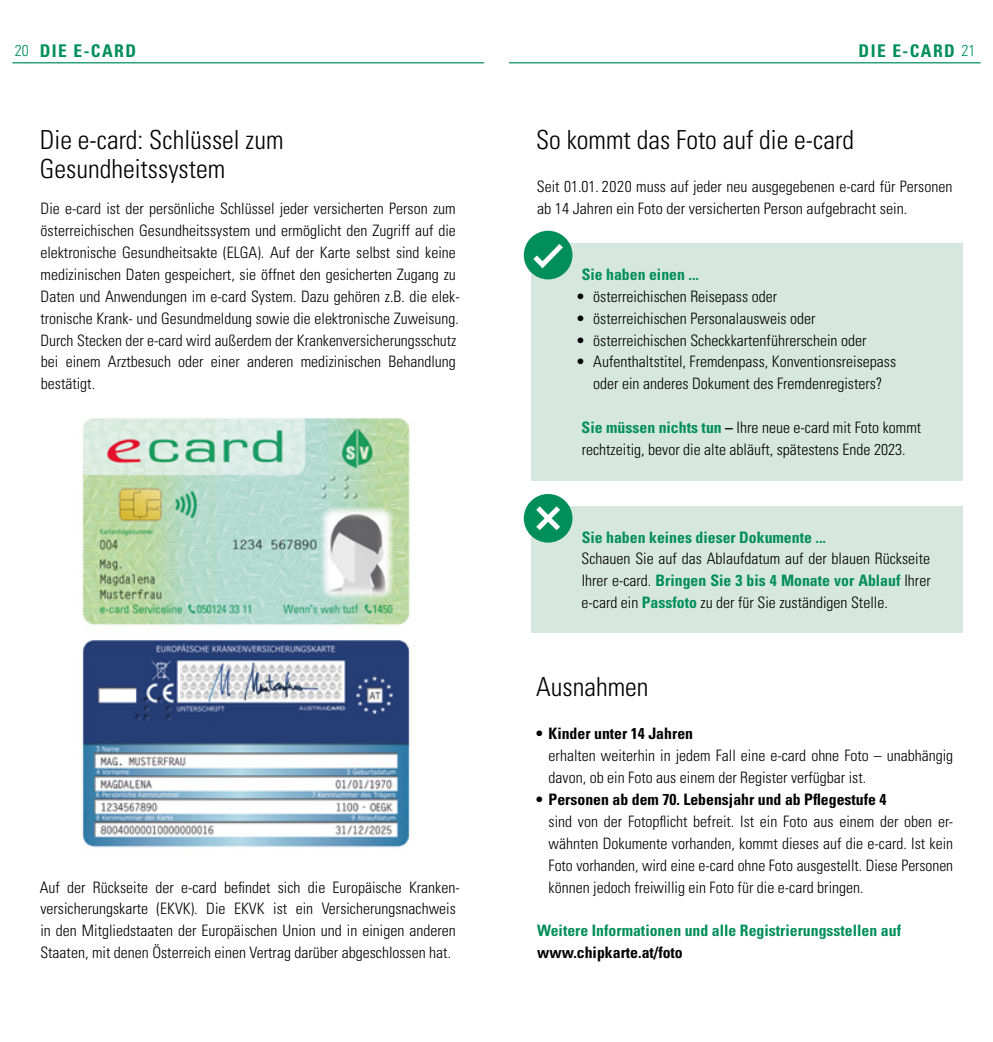
<style>
.page{position:relative;width:993px;height:1042px;background:#fff}
.page>*{position:absolute;margin:0;border:0;box-sizing:border-box;transform-origin:0 0}
.t1{font:300 condensed 26.25px/29.8px "Univers";color:#000}
.t2{font:700 condensed 17.5px "Univers";letter-spacing:.08em;color:#008e5b}
.t3{font:300 condensed 15.75px/21.9px "Univers";color:#000}
.t4{font:700 condensed 15.75px "Univers";color:#008e5b}
.t5{font:700 condensed 15.75px "Univers";color:#000}
.s1{font-weight:300;font-size:15.75px}
.s2{font-weight:700;color:#008e5b}
.s3{font-weight:700}
</style>
<div class="page">
<div style="left:531px;top:243px;width:431px;height:237px;background:#d6e7de"></div>
<div style="left:531px;top:506px;width:431px;height:127px;background:#d6e7de"></div>
<div style="left:523px;top:231px;width:49px;height:48px;background:#008e5b;border-radius:50%"></div>
<svg style="left:528px;top:239px;width:40px;height:33px"></svg>
<div style="left:523px;top:494px;width:49px;height:48px;background:#008e5b;border-radius:50%"></div>
<svg style="left:530px;top:501px;width:30px;height:34px"></svg>
<hr style="left:12px;top:62px;width:472px;height:1px;background:#008e5b">
<img style="left:82px;top:418px;width:328px;height:208px">
<img style="left:82px;top:640px;width:328px;height:208px">
<hr style="left:509px;top:62px;width:471px;height:1px;background:#008e5b">
<p class="t2" style="left:15px;top:40px;width:123px"><span class="s1">20</span> DIE E-CARD</p>
<h1 class="t1" style="left:40px;top:124px;width:245px">Die e-card: Schlüssel zum<br>Gesundheitssystem</h1>
<p class="t3" style="left:40px;top:198px;width:421px">Die e-card ist der persönliche Schlüssel jeder versicherten Person zum österreichischen Gesundheitssystem und ermöglicht den Zugriff auf die elektronische Gesundheitsakte (ELGA). Auf der Karte selbst sind keine medizinischen Daten gespeichert, sie öffnet den gesicherten Zugang zu Daten und Anwendungen im e-card System. Dazu gehören z.B. die elek&shy;tronische Krank- und Gesundmeldung sowie die elektronische Zuweisung.<br>Durch Stecken der e-card wird außerdem der Krankenversicherungsschutz bei einem Arztbesuch oder einer anderen medizinischen Behandlung bestätigt.</p>
<p class="t3" style="left:40px;top:876px;width:421px">Auf der Rückseite der e-card befindet sich die Europäische Kranken&shy;versicherungskarte (EKVK). Die EKVK ist ein Versicherungsnachweis in den Mitgliedstaaten der Europäischen Union und in einigen anderen Staaten, mit denen Österreich einen Vertrag darüber abgeschlossen hat.</p>
<p class="t2" style="left:858px;top:40px;width:118px">DIE E-CARD <span class="s1">21</span></p>
<h1 class="t1" style="left:536px;top:124px;width:319px">So kommt das Foto auf die e-card</h1>
<p class="t3" style="left:536px;top:176px;width:417px">Seit 01.01. 2020 muss auf jeder neu ausgegebenen e-card für Personen ab 14 Jahren ein Foto der versicherten Person aufgebracht sein.</p>
<p class="t4" style="left:581px;top:265px;width:119px">Sie haben einen ...</p>
<p class="t3" style="left:575px;top:285px;width:203px">• österreichischen Reisepass oder</p>
<p class="t3" style="left:575px;top:307px;width:241px">• österreichischen Personalausweis oder</p>
<p class="t3" style="left:575px;top:329px;width:292px">• österreichischen Scheckkartenführerschein oder</p>
<p class="t3" style="left:575px;top:351px;width:322px;text-align:center">• Aufenthaltstitel, Fremdenpass, Konventionsreisepass oder ein anderes Dokument des Fremdenregisters?</p>
<p class="t3" style="left:581px;top:416px;width:341px"><span class="s2">Sie müssen nichts tun</span> <span class="s3">–</span> Ihre neue e-card mit Foto kommt rechtzeitig, bevor die alte abläuft, spätestens Ende 2023.</p>
<p class="t4" style="left:581px;top:527px;width:246px">Sie haben keines dieser Dokumente ...</p>
<p class="t3" style="left:581px;top:548px;width:350px;text-align:justify">Schauen Sie auf das Ablaufdatum auf der blauen Rückseite Ihrer e-card. <span class="s2">Bringen Sie 3 bis 4 Monate vor Ablauf</span> Ihrer e-card ein <span class="s2">Passfoto</span> zu der für Sie zuständigen Stelle.</p>
<h1 class="t1" style="left:536px;top:671px;width:114px">Ausnahmen</h1>
<p class="t5" style="left:536px;top:724px;width:158px">• Kinder unter 14 Jahren</p>
<p class="t3" style="left:548px;top:744px;width:406px">erhalten weiterhin in jedem Fall eine e-card ohne Foto – unabhängig davon, ob ein Foto aus einem der Register verfügbar ist.</p>
<p class="t5" style="left:536px;top:790px;width:352px">• Personen ab dem 70. Lebensjahr und ab Pflegestufe 4</p>
<p class="t3" style="left:548px;top:810px;width:406px;text-align:justify">sind von der Fotopflicht befreit. Ist ein Foto aus einem der oben er&shy;wähnten Dokumente vorhanden, kommt dieses auf die e-card. Ist kein Foto vorhanden, wird eine e-card ohne Foto ausgestellt. Diese Personen können jedoch freiwillig ein Foto für die e-card bringen.</p>
<p class="t4" style="left:537px;top:921px;width:365px">Weitere Informationen und alle Registrierungsstellen auf</p>
<p class="t5" style="left:537px;top:943px;width:147px">www.chipkarte.at/foto</p>
</div>
